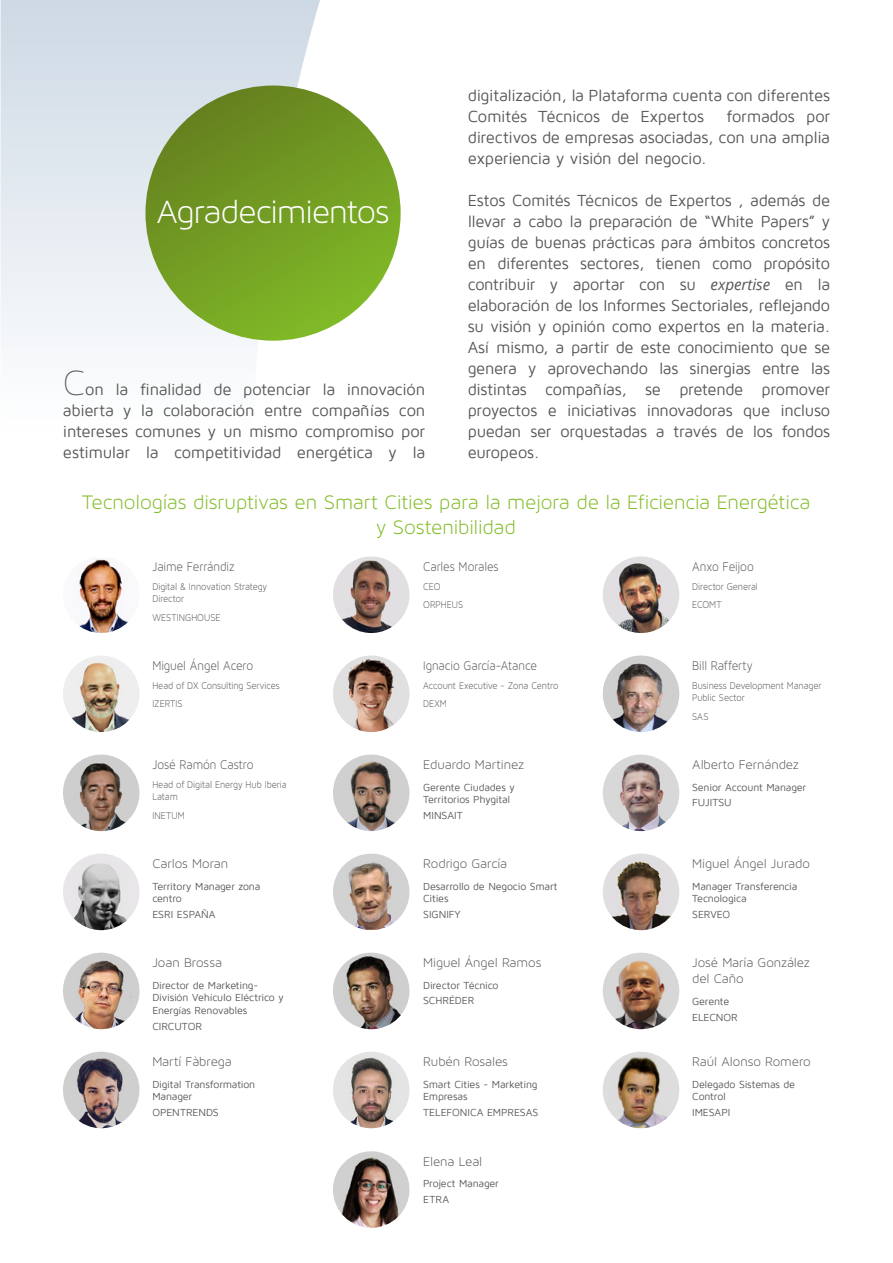
<style>
.page{position:relative;width:893px;height:1263px;background:#fff}
.page>*{position:absolute;margin:0;border:0;box-sizing:border-box;transform-origin:0 0}
.t1{font:100 39px "Maven Pro Light 200";color:#575756}
.t2{font:300 34.5px "Maven Pro Light 300";letter-spacing:-.035em;color:#fff}
.t3{font:300 21px/25.2px "Maven Pro Light 300";letter-spacing:-.01em;color:#81bb27;text-align:center}
.t4{font:16.5px/21px "Maven Pro";letter-spacing:-.015em;color:#575756;text-align:justify}
.t5{font:300 13.5px/16.2px "Maven Pro Light 300";letter-spacing:-.005em;color:#575756}
.t6{font:300 13.5px "Maven Pro Light 300";letter-spacing:-.005em;color:#575756;scale:.9 1}
.t7{font:10.5px/12.6px "Maven Pro";letter-spacing:-.01em;color:#575756}
.t8{font:300 10.5px/18.6px "Maven Pro Light 300";letter-spacing:-.005em;color:#575756;scale:.9 1}
.s1{font-family:"Open Sans";font-style:italic;font-size:15.45px}
</style>
<div class="page">
<svg style="left:1px;top:0;width:409px;height:1228px"></svg>
<img style="left:603px;top:1052px;width:76px;height:76px;border-radius:38px">
<img style="left:603px;top:556px;width:76px;height:77px;border-radius:38px">
<img style="left:333px;top:556px;width:76px;height:77px;border-radius:38px">
<div style="left:145px;top:86px;width:256px;height:255px;background:linear-gradient(to bottom,#66841f,#81b82a);border-radius:128px"></div>
<img style="left:63px;top:558px;width:76px;height:75px">
<img style="left:603px;top:655px;width:76px;height:77px;border-radius:38px">
<img style="left:333px;top:655px;width:76px;height:77px;border-radius:38px">
<img style="left:63px;top:655px;width:76px;height:77px;border-radius:38px">
<img style="left:603px;top:754px;width:76px;height:77px;border-radius:38px">
<img style="left:333px;top:754px;width:76px;height:77px;border-radius:38px">
<img style="left:63px;top:754px;width:76px;height:77px;border-radius:38px">
<img style="left:603px;top:854px;width:76px;height:76px;border-radius:38px">
<img style="left:333px;top:854px;width:76px;height:76px">
<img style="left:63px;top:854px;width:76px;height:76px;border-radius:38px">
<img style="left:603px;top:953px;width:76px;height:76px;border-radius:38px">
<img style="left:333px;top:953px;width:76px;height:76px;border-radius:38px">
<img style="left:63px;top:953px;width:76px;height:76px;border-radius:38px">
<img style="left:333px;top:1052px;width:76px;height:76px;border-radius:38px">
<img style="left:63px;top:1052px;width:76px;height:76px;border-radius:38px">
<img style="left:333px;top:1151px;width:76px;height:77px;border-radius:38px">
<h2 class="t2" style="left:156px;top:193px;width:235px">Agradecimientos</h2>
<h1 class="t1" style="left:63px;top:361px;width:24px">C</h1>
<p class="t4" style="left:63px;top:379px;width:364px;text-indent:22px">on la finalidad de potenciar la innovación abierta y la colaboración entre compañías con intereses comunes y un mismo compromiso por estimular la competitividad energética y la</p>
<p class="t4" style="left:468px;top:85px;width:364px">digitalización, la Plataforma cuenta con diferentes<br>Comités Técnicos de Expertos</p>
<p class="t4" style="left:468px;top:106px;width:364px;text-indent:259px">formados por directivos de empresas asociadas, con una amplia experiencia y visión del negocio.</p>
<p class="t4" style="left:468px;top:190px;width:364px">Estos Comités Técnicos de Expertos , además de llevar a cabo la preparación de “White Papers” y guías de buenas prácticas para ámbitos concretos en diferentes sectores, tienen como propósito contribuir y aportar con su <span class="s1">expertise</span> en la elaboración de los Informes Sectoriales, reflejando su visión y opinión como expertos en la materia.<br>Así mismo, a partir de este conocimiento que se genera y aprovechando las sinergias entre las distintas compañías, se pretende promover proyectos e iniciativas innovadoras que incluso puedan ser orquestadas a través de los fondos europeos.</p>
<p class="t3" style="left:82px;top:489px;width:730px">Tecnologías disruptivas en Smart Cities para la mejora de la Eficiencia Energética y Sostenibilidad</p>
<p class="t6" style="left:423px;top:559px;width:85px">Carles Morales</p>
<p class="t8" style="left:423px;top:577px;width:46px">CEO<br>ORPHEUS</p>
<p class="t6" style="left:152px;top:559px;width:93px">Jaime Ferrándiz</p>
<p class="t8" style="left:152px;top:580px;width:129px;line-height:12.6px">Digital &amp; Innovation Strategy<br>Director</p>
<p class="t8" style="left:152px;top:608px;width:77px">WESTINGHOUSE</p>
<p class="t6" style="left:692px;top:559px;width:70px">Anxo Feijoo</p>
<p class="t8" style="left:692px;top:577px;width:75px">Director General<br>ECOMT</p>
<p class="t6" style="left:152px;top:658px;width:114px">Miguel Ángel Acero</p>
<p class="t8" style="left:152px;top:676px;width:143px">Head of DX Consulting Services<br>IZERTIS</p>
<p class="t6" style="left:152px;top:757px;width:114px">José Ramón Castro</p>
<p class="t8" style="left:152px;top:778px;width:151px;line-height:12.6px">Head of Digital Energy Hub Iberia<br>Latam</p>
<p class="t8" style="left:152px;top:806px;width:37px">INETUM</p>
<p class="t5" style="left:152px;top:855px;width:77px">Carlos Moran</p>
<p class="t7" style="left:152px;top:880px;width:109px">Territory Manager zona centro</p>
<p class="t7" style="left:152px;top:908px;width:65px">ESRI ESPAÑA</p>
<p class="t5" style="left:152px;top:954px;width:71px">Joan Brossa</p>
<p class="t7" style="left:152px;top:979px;width:133px">Director de Marketing-<br>División Vehículo Eléctrico y<br>Energías Renovables</p>
<p class="t7" style="left:152px;top:1020px;width:51px">CIRCUTOR</p>
<p class="t5" style="left:152px;top:1053px;width:81px">Martí Fàbrega</p>
<p class="t7" style="left:152px;top:1078px;width:105px">Digital Transformation<br>Manager</p>
<p class="t7" style="left:152px;top:1106px;width:68px">OPENTRENDS</p>
<p class="t6" style="left:423px;top:658px;width:128px">Ignacio García-Atance</p>
<p class="t8" style="left:423px;top:676px;width:152px">Account Executive - Zona Centro<br>DEXM</p>
<p class="t5" style="left:423px;top:756px;width:103px">Eduardo Martinez</p>
<p class="t7" style="left:423px;top:781px;width:93px">Gerente Ciudades y<br>Territorios Phygital</p>
<p class="t7" style="left:423px;top:809px;width:41px">MINSAIT</p>
<p class="t5" style="left:423px;top:855px;width:86px">Rodrigo García</p>
<p class="t7" style="left:423px;top:880px;width:136px">Desarrollo de Negocio Smart<br>Cities</p>
<p class="t7" style="left:423px;top:908px;width:39px">SIGNIFY</p>
<p class="t5" style="left:423px;top:954px;width:120px">Miguel Ángel Ramos</p>
<p class="t7" style="left:423px;top:977px;width:77px;line-height:15.6px">Director Técnico<br>SCHRÉDER</p>
<p class="t5" style="left:423px;top:1053px;width:86px">Rubén Rosales</p>
<p class="t7" style="left:423px;top:1078px;width:116px">Smart Cities - Marketing<br>Empresas</p>
<p class="t7" style="left:423px;top:1106px;width:117px">TELEFONICA EMPRESAS</p>
<p class="t5" style="left:423px;top:1153px;width:61px">Elena Leal</p>
<p class="t7" style="left:423px;top:1176px;width:77px;line-height:15.6px">Project Manager<br>ETRA</p>
<p class="t6" style="left:692px;top:658px;width:69px">Bill Rafferty</p>
<p class="t8" style="left:692px;top:679px;width:145px;line-height:12.6px">Business Development Manager<br>Public Sector</p>
<p class="t8" style="left:692px;top:707px;width:20px">SAS</p>
<p class="t5" style="left:692px;top:756px;width:108px">Alberto Fernández</p>
<p class="t7" style="left:692px;top:779px;width:115px;line-height:15.6px">Senior Account Manager<br>FUJITSU</p>
<p class="t5" style="left:692px;top:855px;width:119px">Miguel Ángel Jurado</p>
<p class="t7" style="left:692px;top:880px;width:107px">Manager Transferencia<br>Tecnologica</p>
<p class="t7" style="left:692px;top:908px;width:40px">SERVEO</p>
<p class="t5" style="left:692px;top:954px;width:119px">José María González del Caño</p>
<p class="t7" style="left:692px;top:994px;width:47px;line-height:15.6px">Gerente<br>ELECNOR</p>
<p class="t5" style="left:692px;top:1053px;width:120px">Raúl Alonso Romero</p>
<p class="t7" style="left:692px;top:1078px;width:104px">Delegado Sistemas de<br>Control</p>
<p class="t7" style="left:692px;top:1106px;width:40px">IMESAPI</p>
</div>
